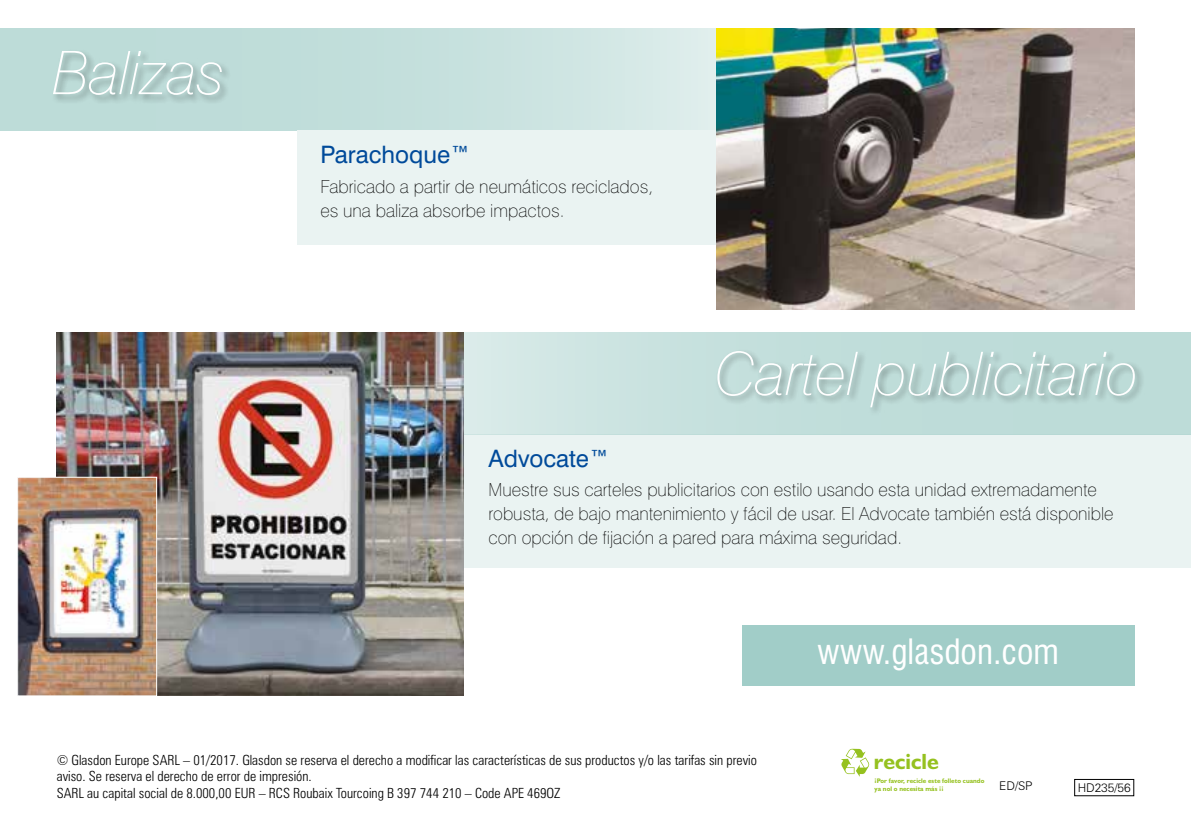
<style>
.page{position:relative;width:1191px;height:840px;background:#fff}
.page>*{position:absolute;margin:0;border:0;box-sizing:border-box;transform-origin:0 0}
.t1{font:italic 100 60px "Swiss 721 BT";color:#fff}
.t2{font:condensed 34px "Swiss 721 BT";color:#fff}
.t3{font:24px "Swiss 721 BT";color:#004a9a}
.t4{font:700 22px "Humanist 521 BT";color:#95c11f}
.t5{font:100 18px/24px "Swiss 721 BT";color:#000}
.t6{font:300 condensed 14px/16.8px "Zurich BT";color:#000}
.t7{font:300 12px "Zurich BT";letter-spacing:-.01em;color:#000}
.t8{font:700 6.6px/8px "Humanist 521 BT";color:#95c11f}
</style>
<div class="page">
<div style="left:464px;top:434px;width:727px;height:133px;background:#eaf3f2"></div>
<svg style="left:0;top:28px;width:717px;height:102px;background:#c7e1de"></svg>
<div style="left:52px;top:49px;width:180px;height:56px;background:#000;opacity:.4"></div>
<div style="left:297px;top:130px;width:425px;height:115px;background:#eaf3f2"></div>
<div style="left:742px;top:624px;width:392px;height:61px;background:#a1cdc8"></div>
<div style="left:1074px;top:778px;width:60px;height:17px;border:1px solid #000"></div>
<svg style="left:841px;top:748px;width:29px;height:28px"></svg>
<img style="left:717px;top:28px;width:417px;height:282px">
<svg style="left:464px;top:332px;width:727px;height:102px;background:#c8e1de"></svg>
<div style="left:715px;top:349px;width:430px;height:68px;background:#000;opacity:.4"></div>
<img style="left:57px;top:332px;width:407px;height:362px">
<img style="left:19px;top:478px;width:136px;height:216px">
<div style="left:17px;top:476px;width:140px;height:220px;border:1px solid #fff"></div>
<h1 class="t1" style="left:52px;top:36px;width:174px">Balizas</h1>
<h3 class="t3" style="left:320px;top:140px;width:151px">Parachoque™</h3>
<p class="t5" style="left:320px;top:174px;width:334px">Fabricado a partir de neumáticos reciclados, es una baliza absorbe impactos.</p>
<h1 class="t1" style="left:714px;top:337px;width:425px">Cartel publicitario</h1>
<h3 class="t3" style="left:488px;top:443px;width:122px">Advocate™</h3>
<p class="t5" style="left:488px;top:477px;width:626px">Muestre sus carteles publicitarios con estilo usando esta unidad extremadamente robusta, de bajo mantenimiento y fácil de usar. El Advocate también está disponible con opción de fijación a pared para máxima seguridad.</p>
<h2 class="t2" style="left:817px;top:630px;width:243px">www.glasdon.com</h2>
<p class="t6" style="left:57px;top:750px;width:702px">© Glasdon Europe SARL – 01/2017. Glasdon se reserva el derecho a modificar las características de sus productos y/o las tarifas sin previo aviso. Se reserva el derecho de error de impresión.<br>SARL au capital social de 8.000,00 EUR – RCS Roubaix Tourcoing B 397 744 210 – Code APE 469OZ</p>
<p class="t4" style="left:874px;top:747px;width:66px">recicle</p>
<p class="t8" style="left:874px;top:775px;width:111px">¡Por favor, recicle este folleto cuando ya nol o necesita más ¡¡</p>
<p class="t7" style="left:999px;top:777px;width:35px">ED/SP</p>
<p class="t7" style="left:1077px;top:779px;width:54px">HD235/56</p>
</div>
